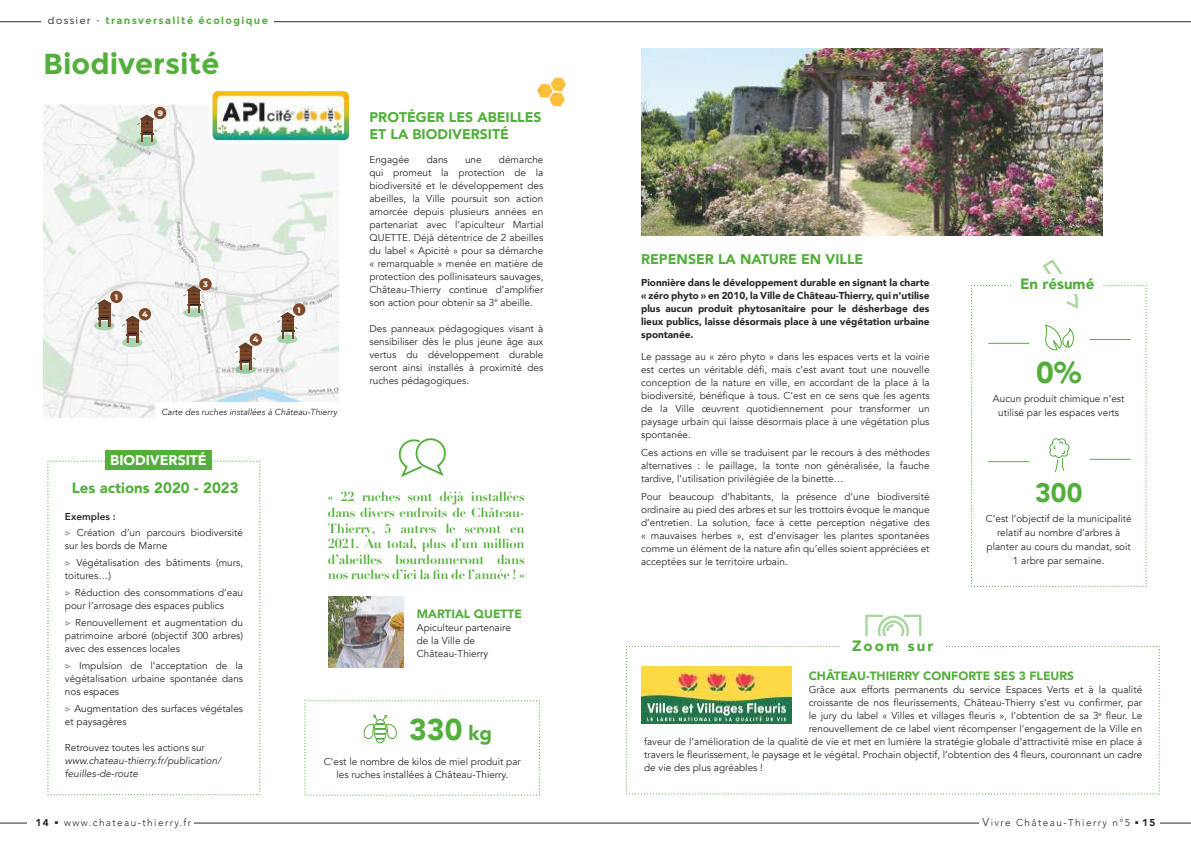
<style>
.page{position:relative;width:1191px;height:842px;background:#fff}
.page>*{position:absolute;margin:0;border:0;box-sizing:border-box;transform-origin:0 0}
.t1{font:900 30px "Avenir";color:#53af3b}
.t2{font:700 29px "Montserrat";color:#53af3b}
.t3{font:900 26.7px "Avenir";color:#53af3b}
.t4{font:900 15px "Avenir";color:#53af3b}
.t5{font:900 14px/16.8px "Avenir";color:#53af3b}
.t6{font:900 14px "Avenir";color:#fff}
.t7{font:700 13px/15.6px "Didot";letter-spacing:-.02em;color:#53af3b;text-align:justify}
.t8{font:900 12px "Avenir";color:#53af3b}
.t9{font:10px/13px "Avenir";color:#2b2b2a}
.t10{font:900 10px/13px "Avenir";color:#2b2b2a;text-align:justify}
.t11{font:italic 10px/13px "Avenir";color:#2b2b2a}
.t12{font:300 10px "Avenir";letter-spacing:.14em;color:#2b2b2a}
.t13{font:700 10px "Montserrat";letter-spacing:.14em;color:#53af3b}
.t14{font:italic 8.8px "Avenir";color:#2b2b2a}
.t15{font:800 8px "Montserrat";color:#fbfbfb}
.s1{font-weight:300;color:#2b2b2a}
.s2{font-weight:800}
.s3{font-family:"Montserrat"}
.s4{font-size:20px}
.s5{font-weight:900}
.s6{font-size:11.3px}
</style>
<div class="page">
<hr style="left:0;top:21px;width:1191px;height:1px;background:#2b2b2a">
<hr style="left:0;top:823px;width:1191px;height:1px;background:#2b2b2a">
<div style="left:28px;top:814px;width:166px;height:19px;background:#fff"></div>
<div style="left:979px;top:814px;width:181px;height:19px;background:#fff"></div>
<img style="left:641px;top:48px;width:461px;height:187px">
<div style="left:42px;top:12px;width:232px;height:19px;background:#fff"></div>
<img style="left:43px;top:105px;width:296px;height:313px">
<svg style="left:94px;top:321px;width:20px;height:9px"></svg>
<div style="left:122px;top:338px;width:21px;height:9px;background:#a8d4b1;border-radius:50%"></div>
<svg style="left:183px;top:308px;width:21px;height:9px"></svg>
<svg style="left:136px;top:137px;width:21px;height:9px"></svg>
<svg style="left:235px;top:365px;width:20px;height:9px"></svg>
<svg style="left:277px;top:334px;width:20px;height:10px"></svg>
<svg style="left:137px;top:115px;width:20px;height:26px"></svg>
<svg style="left:183px;top:286px;width:21px;height:27px"></svg>
<svg style="left:122px;top:316px;width:21px;height:27px"></svg>
<svg style="left:94px;top:299px;width:21px;height:27px"></svg>
<svg style="left:235px;top:343px;width:21px;height:26px"></svg>
<svg style="left:277px;top:312px;width:21px;height:27px"></svg>
<div style="left:154px;top:107px;width:12px;height:12px;background:#7f4829;border-radius:50%"></div>
<div style="left:110px;top:291px;width:13px;height:12px;background:#7f4829;border-radius:50%"></div>
<div style="left:293px;top:303px;width:12px;height:13px;background:#7f4829;border-radius:50%"></div>
<div style="left:139px;top:308px;width:12px;height:12px;background:#7f4829;border-radius:50%"></div>
<div style="left:199px;top:278px;width:13px;height:12px;background:#7f4829;border-radius:50%"></div>
<div style="left:250px;top:333px;width:12px;height:13px;background:#7f4829;border-radius:50%"></div>
<img style="left:211px;top:92px;width:137px;height:50px">
<div style="left:209px;top:88px;width:143px;height:55px;border:3px solid #fff;border-radius:7px"></div>
<svg style="left:865px;top:614px;width:57px;height:22px"></svg>
<svg style="left:625px;top:645px;width:535px;height:150px"></svg>
<div style="left:840px;top:636px;width:105px;height:19px;background:#fff"></div>
<svg style="left:47px;top:460px;width:214px;height:336px"></svg>
<div style="left:105px;top:450px;width:107px;height:20px;background:#53af3b"></div>
<img style="left:328px;top:596px;width:76px;height:71px">
<svg style="left:399px;top:438px;width:47px;height:39px"></svg>
<div style="left:155px;top:403px;width:215px;height:20px;background:#fff"></div>
<svg style="left:537px;top:77px;width:29px;height:30px"></svg>
<svg style="left:304px;top:700px;width:236px;height:96px"></svg>
<img style="left:641px;top:667px;width:150px;height:56px">
<svg style="left:971px;top:259px;width:175px;height:328px"></svg>
<p class="t13" style="left:48px;top:15px;width:221px"><span class="s1">dossier -</span> transversalité écologique</p>
<h2 class="t2" style="left:43px;top:47px;width:177px">Biodiversité</h2>
<p class="t15" style="left:158px;top:107px;width:7px">9</p>
<p class="t15" style="left:115px;top:291px;width:5px">1</p>
<p class="t15" style="left:142px;top:308px;width:7px">4</p>
<p class="t15" style="left:203px;top:278px;width:6px">3</p>
<p class="t15" style="left:253px;top:333px;width:7px">4</p>
<p class="t15" style="left:297px;top:304px;width:5px">1</p>
<p class="t14" style="left:161px;top:407px;width:177px">Carte des ruches installées à Château-Thierry</p>
<h3 class="t6" style="left:110px;top:448px;width:98px">BIODIVERSITÉ</h3>
<h3 class="t5" style="left:369px;top:109px;width:174px">PROTÉGER LES ABEILLES<br>ET LA BIODIVERSITÉ</h3>
<p class="t9" style="left:369px;top:153px;width:175px;text-align:justify;text-indent:129px">démarche qui promeut la protection de la biodiversité et le développement des abeilles, la Ville poursuit son action amorcée depuis plusieurs années en partenariat avec l’apiculteur Martial QUETTE. Déjà détentrice de 2 abeilles du label « Apicité » pour sa démarche « remarquable » menée en matière de protection des pollinisateurs sauvages, Château-Thierry continue d’amplifier son action pour obtenir sa 3<sup>e</sup> abeille.</p>
<p class="t9" style="left:369px;top:322px;width:175px;text-align:justify">Des panneaux pédagogiques visant à sensibiliser dès le plus jeune âge aux vertus du développement durable seront ainsi installés à proximité des ruches pédagogiques.</p>
<p class="t9" style="left:369px;top:153px;width:42px">Engagée</p>
<p class="t9" style="left:427px;top:153px;width:23px">dans</p>
<p class="t9" style="left:465px;top:153px;width:18px">une</p>
<h3 class="t4" style="left:72px;top:475px;width:168px">Les actions 2020 - 2023</h3>
<p class="t9" style="left:65px;top:508px;width:180px;line-height:16px"><span class="s2">Exemples :<br></span><span class="s3">▷</span> Création d’un parcours biodiversité</p>
<p class="t9" style="left:65px;top:537px;width:180px;line-height:17px">sur les bords de Marne<br><span class="s3">▷</span> Végétalisation des bâtiments (murs,</p>
<p class="t9" style="left:65px;top:567px;width:180px;line-height:17px">toitures…)<br><span class="s3">▷</span> Réduction des consommations d’eau</p>
<p class="t9" style="left:65px;top:597px;width:180px;line-height:17px">pour l’arrosage des espaces publics<br><span class="s3">▷</span> Renouvellement et augmentation du</p>
<p class="t9" style="left:65px;top:629px;width:180px">patrimoine arboré (objectif 300 arbres) avec des essences locales</p>
<p class="t9" style="left:65px;top:659px;width:180px;text-align:justify"><span class="s3">▷</span> Impulsion de l’acceptation de la végétalisation urbaine spontanée dans nos espaces</p>
<p class="t9" style="left:65px;top:702px;width:180px"><span class="s3">▷</span> Augmentation des surfaces végétales et paysagères</p>
<p class="t9" style="left:65px;top:741px;width:141px">Retrouvez toutes les actions sur</p>
<p class="t11" style="left:65px;top:754px;width:158px">www.chateau-thierry.fr/publication/ feuilles-de-route</p>
<h3 class="t7" style="left:328px;top:489px;width:198px">« 22 ruches sont déjà installées dans divers endroits de Château-Thierry, 5 autres le seront en 2021. Au total, plus d’un million d’abeilles bourdonneront dans nos ruches d’ici la fin de l’année ! »</h3>
<p class="t8" style="left:417px;top:604px;width:107px">MARTIAL QUETTE</p>
<p class="t9" style="left:417px;top:621px;width:96px">Apiculteur partenaire de la Ville de<br>Château-Thierry</p>
<h1 class="t1" style="left:409px;top:704px;width:84px">330 <span class="s4">kg</span></h1>
<p class="t9" style="left:324px;top:755px;width:199px;text-align:center">C’est le nombre de kilos de miel produit par les ruches installées à Château-Thierry.</p>
<h3 class="t5" style="left:641px;top:251px;width:224px">REPENSER LA NATURE EN VILLE</h3>
<p class="t10" style="left:641px;top:276px;width:290px">Pionnière dans le développement durable en signant la charte « zéro phyto » en 2010, la Ville de Château-Thierry, qui n’utilise plus aucun produit phytosanitaire pour le désherbage des lieux publics, laisse désormais place à une végétation urbaine spontanée.</p>
<p class="t9" style="left:641px;top:350px;width:290px;text-align:justify">Le passage au « zéro phyto » dans les espaces verts et la voirie est certes un véritable défi, mais c’est avant tout une nouvelle conception de la nature en ville, en accordant de la place à la biodiversité, bénéfique à tous. C’est en ce sens que les agents de la Ville œuvrent quotidiennement pour transformer un paysage urbain qui laisse désormais place à une végétation plus spontanée.</p>
<p class="t9" style="left:641px;top:446px;width:290px;text-align:justify">Ces actions en ville se traduisent par le recours à des méthodes alternatives : le paillage, la tonte non généralisée, la fauche tardive, l’utilisation privilégiée de la binette…</p>
<p class="t9" style="left:641px;top:490px;width:290px;text-align:justify">Pour beaucoup d’habitants, la présence d’une biodiversité ordinaire au pied des arbres et sur les trottoirs évoque le manque d’entretien. La solution, face à cette perception négative des « mauvaises herbes », est d’envisager les plantes spontanées comme un élément de la nature afin qu’elles soient appréciées et acceptées sur le territoire urbain.</p>
<h3 class="t4" style="left:1020px;top:271px;width:76px">En résumé</h3>
<h1 class="t1" style="left:1036px;top:347px;width:46px">0%</h1>
<p class="t9" style="left:993px;top:392px;width:133px;line-height:14px;text-align:center">Aucun produit chimique n’est utilisé par les espaces verts</p>
<h3 class="t3" style="left:1035px;top:470px;width:49px">300</h3>
<p class="t9" style="left:985px;top:511px;width:147px;line-height:14px;text-align:center">C’est l’objectif de la municipalité relatif au nombre d’arbres à planter au cours du mandat, soit<br>1 arbre par semaine.</p>
<h3 class="t4" style="left:852px;top:632px;width:83px">Zoom sur</h3>
<p class="t8" style="left:808px;top:666px;width:267px">CHÂTEAU-THIERRY CONFORTE SES 3 FLEURS</p>
<p class="t9" style="left:808px;top:684px;width:335px">Grâce aux efforts permanents du service Espaces Verts et à la qualité</p>
<p class="t9" style="left:808px;top:697px;width:335px">croissante de nos fleurissements, Château-Thierry s’est vu confirmer, par</p>
<p class="t9" style="left:808px;top:710px;width:335px">le jury du label « Villes et villages fleuris », l’obtention de sa 3<sup>e</sup> fleur. Le</p>
<p class="t9" style="left:808px;top:723px;width:335px">renouvellement de ce label vient récompenser l’engagement de la Ville en</p>
<p class="t9" style="left:644px;top:736px;width:499px">faveur de l’amélioration de la qualité de vie et met en lumière la stratégie globale d’attractivité mise en place à</p>
<p class="t9" style="left:644px;top:749px;width:499px">travers le fleurissement, le paysage et le végétal. Prochain objectif, l’obtention des 4 fleurs, couronnant un cadre</p>
<p class="t9" style="left:644px;top:762px;width:120px">de vie des plus agréables !</p>
<p class="t12" style="left:35px;top:817px;width:157px"><span class="s5">14</span> <sup>■</sup> www.chateau-thierry.fr</p>
<p class="t12" style="left:982px;top:817px;width:174px"><span class="s6">V</span>ivre Château-Thierry n°5 <sup>■</sup> <span class="s5">15</span></p>
</div>
